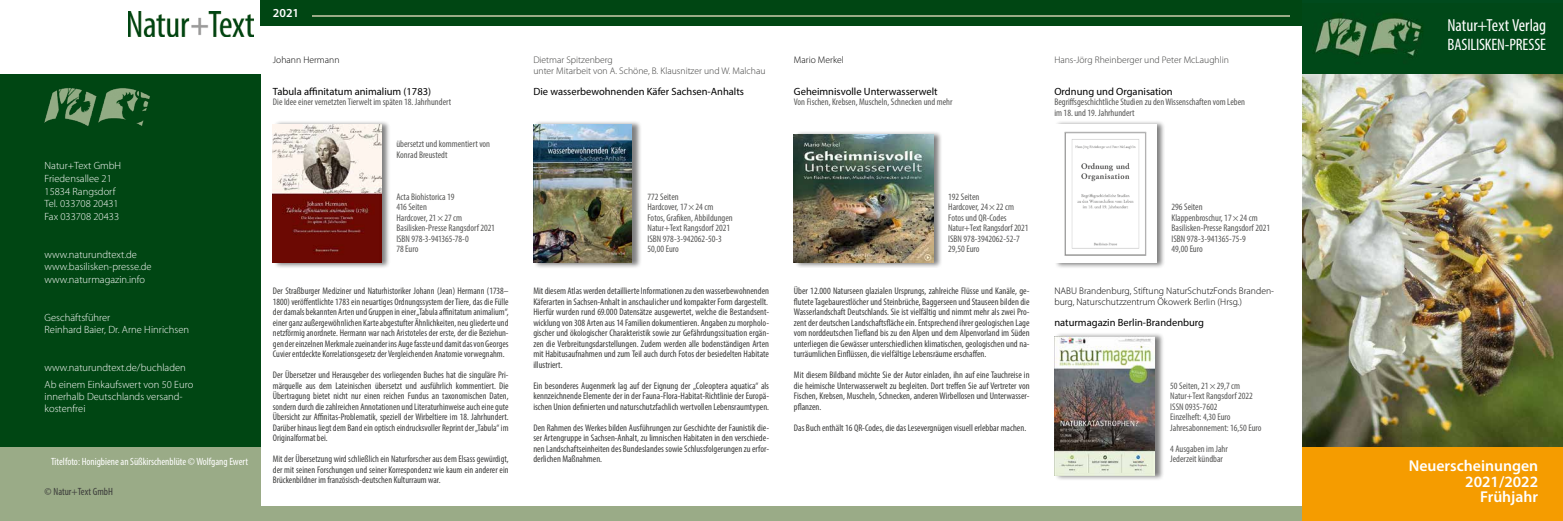
<style>
.page{position:relative;width:1563px;height:521px;background:#fff}
.page>*{position:absolute;margin:0;border:0;box-sizing:border-box;transform-origin:0 0}
.t1{font:condensed 17.5px "Myriad Pro";color:#fff}
.t2{font:condensed 16.62px "Myriad Pro";letter-spacing:-.015em;color:#fff}
.t3{font:600 15.75px/15.8px "Myriad Pro";color:#fff;text-align:right}
.t4{font:600 12.25px "Myriad Pro";color:#fff}
.t5{font:300 10.5px/12.6px "Myriad Pro";color:#fff}
.t6{font:10.5px "Myriad Pro";color:#000}
.t7{font:condensed 10.5px "Myriad Pro";color:#fff}
.t8{font:condensed 10.5px "Myriad Pro";color:#3c3c3b}
.t9{font:condensed 9.62px/10.5px "Myriad Pro";color:#3c3c3b;text-align:justify}
.t10{font:condensed 9.62px/10.5px "Myriad Pro";color:#575756}
.t11{font:300 9.62px/10.5px "Myriad Pro";color:#000}
.t12{font:300 9.62px/10.5px "Myriad Pro";color:#3c3c3b}
</style>
<div class="page">
<div style="left:260px;top:0;width:1045px;height:25px;background:#004613"></div>
<div style="left:1302px;top:0;width:261px;height:74px;background:#004a1d"></div>
<img style="left:1302px;top:13px;width:261px;height:433px">
<div style="left:242px;top:506px;width:1066px;height:15px;background:#9aab87"></div>
<div style="left:0;top:446px;width:260px;height:75px;background:#9aab87"></div>
<img style="left:128px;top:11px;width:125px;height:26px">
<div style="left:0;top:74px;width:260px;height:372px;background:#004613"></div>
<img style="left:45px;top:88px;width:105px;height:38px">
<div style="left:1302px;top:446px;width:261px;height:75px;background:#f59c00"></div>
<hr style="left:313px;top:16px;width:977px;height:1px;background:#9aab87">
<div style="left:1054px;top:332px;width:110px;height:149px;background:#000;opacity:.5"></div>
<img style="left:1054px;top:336px;width:101px;height:139px">
<div style="left:1054px;top:120px;width:112px;height:148px;background:#000;opacity:.5"></div>
<img style="left:1054px;top:124px;width:102px;height:139px">
<div style="left:794px;top:130px;width:149px;height:138px;background:#000;opacity:.5"></div>
<img style="left:794px;top:135px;width:139px;height:128px">
<div style="left:533px;top:120px;width:108px;height:148px;background:#000;opacity:.5"></div>
<img style="left:533px;top:124px;width:99px;height:139px">
<div style="left:273px;top:120px;width:118px;height:148px;background:#000;opacity:.5"></div>
<img style="left:273px;top:124px;width:108px;height:139px">
<p class="t5" style="left:45px;top:160px;width:78px">Natur+Text GmbH<br>Friedensallee 21<br>15834 Rangsdorf<br>Tel. 033708 20431<br>Fax 033708 20433</p>
<p class="t5" style="left:45px;top:248px;width:109px">www.naturundtext.de www.basilisken-presse.de www.naturmagazin.info</p>
<p class="t5" style="left:45px;top:311px;width:146px">Geschäftsführer<br>Reinhard Baier, Dr. Arne Hinrichsen</p>
<p class="t5" style="left:45px;top:359px;width:150px;line-height:16.6px">www.naturundtext.de/buchladen<br>Ab einem Einkaufswert von 50 Euro</p>
<p class="t5" style="left:45px;top:390px;width:139px;line-height:12.2px">innerhalb Deutschlands versand&shy;kostenfrei</p>
<p class="t7" style="left:51px;top:455px;width:198px">Titelfoto: Honigbiene an Süßkirschenblüte ©Wolfgang Ewert</p>
<p class="t8" style="left:45px;top:485px;width:70px">© Natur+Text GmbH</p>
<p class="t4" style="left:273px;top:5px;width:28px">2021</p>
<p class="t11" style="left:273px;top:55px;width:68px">Johann Hermann</p>
<p class="t6" style="left:273px;top:85px;width:160px">Tabula affinitatum animalium (1783)</p>
<p class="t10" style="left:273px;top:96px;width:180px">Die Idee einer vernetzten Tierwelt im späten 18. Jahrhundert</p>
<p class="t10" style="left:396px;top:138px;width:95px">übersetzt und kommentiert von<br>Konrad Breustedt</p>
<p class="t10" style="left:396px;top:191px;width:100px">Acta Biohistorica 19<br>416 Seiten<br>Hardcover, 21×27 cm<br>Basilisken-Presse Rangsdorf 2021<br>ISBN 978-3-941365-78-0<br>78 Euro</p>
<p class="t9" style="left:273px;top:285px;width:237px">Der Straßburger Mediziner und Naturhistoriker Johann (Jean) Hermann (1738– 1800) veröffentlichte 1783 ein neuartiges Ordnungssystem der Tiere, das die Fülle der damals bekannten Arten und Gruppen in einer „Tabula affinitatum animalium“, einer ganz außergewöhnlichen Karte abgestufter Ähnlichkeiten, neu gliederte und netzförmig anordnete. Hermann war nach Aristoteles der erste, der die Beziehun&shy;gen der einzelnen Merkmale zueinander ins Auge fasste und damit das von Georges Cuvier entdeckte Korrelationsgesetz der Vergleichenden Anatomie vorwegnahm.</p>
<p class="t9" style="left:273px;top:369px;width:237px">Der Übersetzer und Herausgeber des vorliegenden Buches hat die singuläre Pri&shy;märquelle aus dem Lateinischen übersetzt und ausführlich kommentiert. Die Übertragung bietet nicht nur einen reichen Fundus an taxonomischen Daten, sondern durch die zahlreichen Annotationen und Literaturhinweise auch eine gute Übersicht zur Affinitas-Problematik, speziell der Wirbeltiere im 18. Jahrhundert.<br>Darüber hinaus liegt dem Band ein optisch eindrucksvoller Reprint der „Tabula“ im Originalformat bei.</p>
<p class="t9" style="left:273px;top:453px;width:237px">Mit der Übersetzung wird schließlich ein Naturforscher aus dem Elsass gewürdigt, der mit seinen Forschungen und seiner Korrespondenz wie kaum ein anderer ein Brückenbildner im französisch-deutschen Kulturraum war.</p>
<p class="t12" style="left:533px;top:55px;width:234px">Dietmar Spitzenberg<br>unter Mitarbeit von A. Schöne, B. Klausnitzer und W. Malchau</p>
<p class="t6" style="left:533px;top:85px;width:212px">Die wasserbewohnenden Käfer Sachsen-Anhalts</p>
<p class="t11" style="left:794px;top:55px;width:52px">Mario Merkel</p>
<p class="t6" style="left:794px;top:85px;width:145px">Geheimnisvolle Unterwasserwelt</p>
<p class="t10" style="left:794px;top:96px;width:160px">Von Fischen, Krebsen, Muscheln, Schnecken und mehr</p>
<p class="t10" style="left:647px;top:191px;width:87px">772 Seiten<br>Hardcover, 17×24 cm<br>Fotos, Grafiken, Abbildungen<br>Natur+Text Rangsdorf 2021<br>ISBN 978-3-942062-50-3<br>50,00 Euro</p>
<p class="t9" style="left:533px;top:285px;width:237px">Mit diesem Atlas werden detaillierte Informationen zu den wasserbewohnenden Käferarten in Sachsen-Anhalt in anschaulicher und kompakter Form dargestellt.<br>Hierfür wurden rund 69.000 Datensätze ausgewertet, welche die Bestandsent&shy;wicklung von 308 Arten aus 14 Familien dokumentieren. Angaben zu morpholo&shy;gischer und ökologischer Charakteristik sowie zur Gefährdungssituation ergän&shy;zen die Verbreitungsdarstellungen. Zudem werden alle bodenständigen Arten mit Habitusaufnahmen und zum Teil auch durch Fotos der besiedelten Habitate illustriert.</p>
<p class="t9" style="left:533px;top:380px;width:237px">Ein besonderes Augenmerk lag auf der Eignung der „Coleoptera aquatica“ als kennzeichnende Elemente der in der Fauna-Flora-Habitat-Richtlinie der Europä&shy;ischen Union definierten und naturschutzfachlich wertvollen Lebensraumtypen.</p>
<p class="t9" style="left:533px;top:422px;width:237px">Den Rahmen des Werkes bilden Ausführungen zur Geschichte der Faunistik die&shy;ser Artengruppe in Sachsen-Anhalt, zu limnischen Habitaten in den verschiede&shy;nen Landschaftseinheiten des Bundeslandes sowie Schlussfolgerungen zu erfor&shy;derlichen Maßnahmen.</p>
<p class="t10" style="left:948px;top:191px;width:82px">192 Seiten<br>Hardcover, 24×22 cm<br>Fotos und QR-Codes<br>Natur+Text Rangsdorf 2021<br>ISBN 978-3942062-52-7<br>29,50 Euro</p>
<p class="t9" style="left:794px;top:285px;width:237px">Über 12.000 Naturseen glazialen Ursprungs, zahlreiche Flüsse und Kanäle, ge&shy;flutete Tagebaurestlöcher und Steinbrüche, Baggerseen und Stauseen bilden die Wasserlandschaft Deutschlands. Sie ist vielfältig und nimmt mehr als zwei Pro&shy;zent der deutschen Landschaftsfläche ein. Entsprechend ihrer geologischen Lage vom norddeutschen Tiefland bis zu den Alpen und dem Alpenvorland im Süden unterliegen die Gewässer unterschiedlichen klimatischen, geologischen und na&shy;turräumlichen Einflüssen, die vielfältige Lebensräume erschaffen.</p>
<p class="t9" style="left:794px;top:369px;width:237px">Mit diesem Bildband möchte Sie der Autor einladen, ihn auf eine Tauchreise in die heimische Unterwasserwelt zu begleiten. Dort treffen Sie auf Vertreter von Fischen, Krebsen, Muscheln, Schnecken, anderen Wirbellosen und Unterwasser&shy;pflanzen.</p>
<p class="t9" style="left:794px;top:422px;width:234px">Das Buch enthält 16 QR-Codes, die das Lesevergnügen visuell erlebbar machen.</p>
<p class="t12" style="left:1054px;top:55px;width:176px">Hans-Jörg Rheinberger und Peter McLaughlin</p>
<p class="t6" style="left:1054px;top:85px;width:120px">Ordnung und Organisation</p>
<p class="t10" style="left:1054px;top:96px;width:192px">Begriffsgeschichtliche Studien zu den Wissenschaften vom Leben im 18. und 19. Jahrhundert</p>
<p class="t10" style="left:1171px;top:201px;width:100px">296 Seiten<br>Klappenbroschur, 17×24 cm<br>Basilisken-Presse Rangsdorf 2021<br>ISBN 978-3-941365-75-9<br>49,00 Euro</p>
<p class="t11" style="left:1054px;top:286px;width:221px">NABU Brandenburg, Stiftung NaturSchutzFonds Branden&shy;burg, Naturschutzzentrum Ökowerk Berlin (Hrsg.)</p>
<p class="t6" style="left:1054px;top:316px;width:151px">naturmagazin Berlin-Brandenburg</p>
<p class="t10" style="left:1170px;top:380px;width:93px">50 Seiten, 21×29,7 cm<br>Natur+Text Rangsdorf 2022<br>ISSN 0935-7602<br>Einzelheft: 4,30 Euro<br>Jahresabonnement: 16,50 Euro</p>
<p class="t10" style="left:1170px;top:443px;width:59px">4 Ausgaben im Jahr<br>Jederzeit kündbar</p>
<h1 class="t1" style="left:1447px;top:15px;width:100px">Natur+Text Verlag</h1>
<h2 class="t2" style="left:1447px;top:34px;width:100px">BASILISKEN-PRESSE</h2>
<h3 class="t3" style="left:1408px;top:457px;width:131px">Neuerscheinungen<br>2021/2022<br>Frühjahr</h3>
</div>
